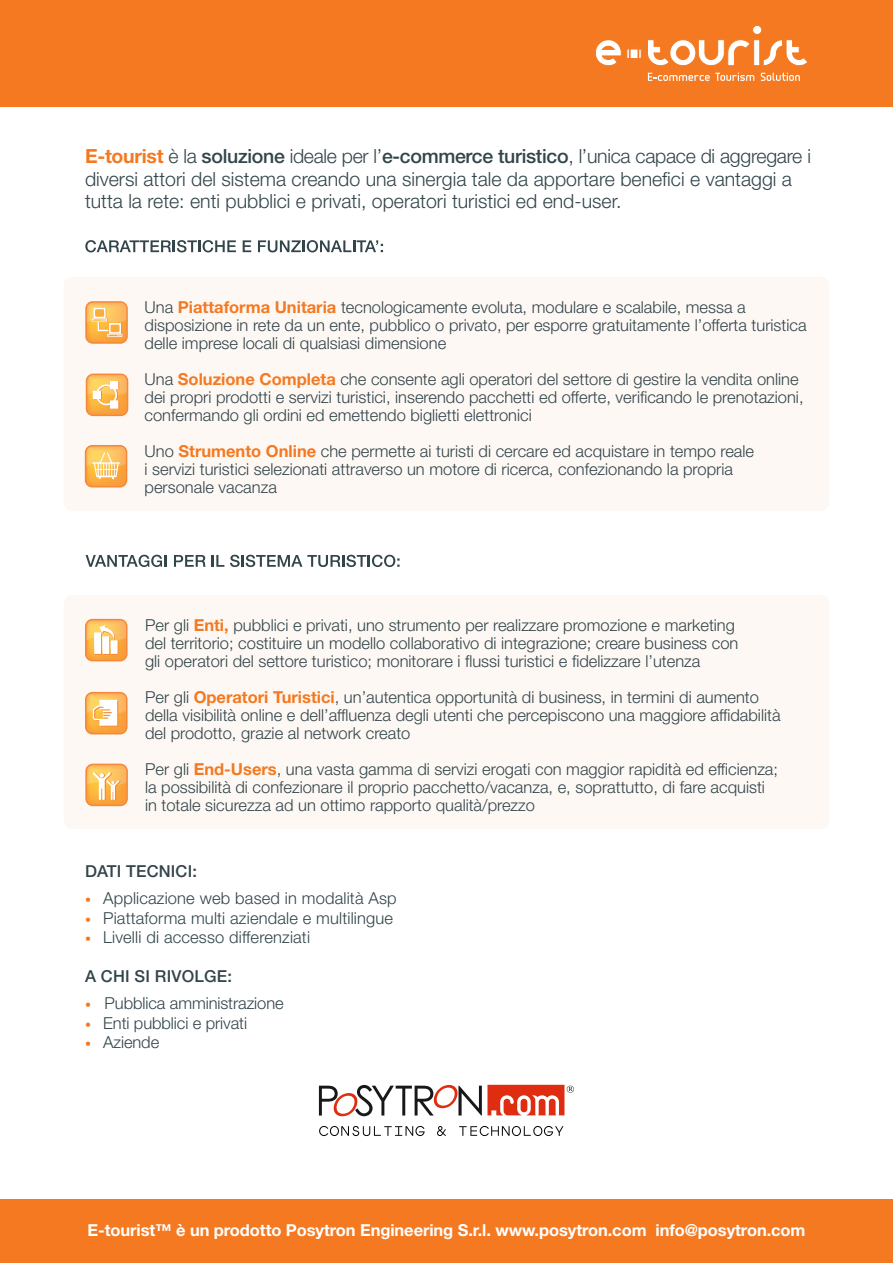
<style>
.page{position:relative;width:893px;height:1263px;background:#fff}
.page>*{position:absolute;margin:0;border:0;box-sizing:border-box;transform-origin:0 0}
.t1{font:300 19.5px/22.5px "Helvetica Neue LT Std";color:#32454a}
.t2{font:300 16.5px/18px "Helvetica Neue LT Std";color:#32454a}
.t3{font:700 16.5px "Helvetica Neue LT Std";letter-spacing:-.005em;color:#fff}
.t4{font:500 16.5px "Helvetica Neue LT Std";letter-spacing:.01em;color:#32454a}
.s1{font-weight:700;color:#f47921}
.s2{font-weight:500}
.s3{font-size:12px;color:#f47921}
</style>
<div class="page">
<div style="left:0;top:1199px;width:893px;height:64px;background:#f47921"></div>
<div style="left:0;top:0;width:893px;height:106px;background:#f47921"></div>
<svg style="left:595px;top:39px;width:212px;height:27px"></svg>
<div style="left:753px;top:25px;width:9px;height:9px;background:#fff;border-radius:50%"></div>
<div style="left:752px;top:25px;width:10px;height:10px;border:1px solid #f47921;border-radius:50%"></div>
<svg style="left:648px;top:73px;width:106px;height:8px"></svg>
<svg style="left:761px;top:73px;width:39px;height:8px"></svg>
<svg style="left:85px;top:240px;width:151px;height:12px"></svg>
<svg style="left:243px;top:240px;width:8px;height:12px"></svg>
<svg style="left:258px;top:240px;width:125px;height:12px"></svg>
<div style="left:64px;top:595px;width:765px;height:234px;background:#fef8f4;border-radius:8px"></div>
<svg style="left:319px;top:1085px;width:255px;height:31px"></svg>
<svg style="left:319px;top:1126px;width:106px;height:10px"></svg>
<svg style="left:437px;top:1126px;width:9px;height:10px"></svg>
<svg style="left:459px;top:1126px;width:104px;height:10px"></svg>
<div style="left:64px;top:277px;width:765px;height:234px;background:#fef8f4;border-radius:8px"></div>
<svg style="left:85px;top:301px;width:43px;height:43px"></svg>
<svg style="left:87px;top:303px;width:39px;height:39px;background:#fbbd63"></svg>
<div style="left:86px;top:374px;width:42px;height:42px;background:#f58839;border-radius:7px"></div>
<svg style="left:87px;top:375px;width:40px;height:40px;background:#fbbf6b"></svg>
<div style="left:85px;top:445px;width:42px;height:42px;background:#f58839;border-radius:7px"></div>
<svg style="left:86px;top:446px;width:40px;height:40px;background:#fbbf66"></svg>
<svg style="left:85px;top:692px;width:43px;height:42px"></svg>
<svg style="left:87px;top:693px;width:39px;height:40px"></svg>
<svg style="left:85px;top:764px;width:43px;height:42px"></svg>
<svg style="left:87px;top:765px;width:39px;height:40px;background:#fbbe69"></svg>
<svg style="left:86px;top:555px;width:81px;height:12px"></svg>
<svg style="left:174px;top:555px;width:32px;height:12px"></svg>
<svg style="left:212px;top:555px;width:12px;height:12px"></svg>
<svg style="left:230px;top:555px;width:170px;height:12px"></svg>
<div style="left:85px;top:619px;width:43px;height:42px;background:#f58839;border-radius:7px"></div>
<svg style="left:86px;top:620px;width:40px;height:40px;background:#fbc67d"></svg>
<p class="t1" style="left:85px;top:145px;width:728px"><span class="s1">E-tourist</span> è la <span class="s2">soluzione</span> ideale per l’<span class="s2">e-commerce turistico</span>, l’unica capace di aggregare i diversi attori del sistema creando una sinergia tale da apportare benefici e vantaggi a tutta la rete: enti pubblici e privati, operatori turistici ed end-user.</p>
<p class="t2" style="left:145px;top:298px;width:664px">Una <span class="s1">Piattaforma Unitaria</span> tecnologicamente evoluta, modulare e scalabile, messa a disposizione in rete da un ente, pubblico o privato, per esporre gratuitamente l’offerta turistica delle imprese locali di qualsiasi dimensione</p>
<p class="t2" style="left:145px;top:370px;width:660px">Una <span class="s1">Soluzione Completa</span> che consente agli operatori del settore di gestire la vendita online dei propri prodotti e servizi turistici, inserendo pacchetti ed offerte, verificando le prenotazioni, confermando gli ordini ed emettendo biglietti elettronici</p>
<p class="t2" style="left:145px;top:442px;width:611px">Uno <span class="s1">Strumento Online</span> che permette ai turisti di cercare ed acquistare in tempo reale i servizi turistici selezionati attraverso un motore di ricerca, confezionando la propria personale vacanza</p>
<p class="t2" style="left:145px;top:616px;width:595px">Per gli <span class="s1">Enti,</span> pubblici e privati, uno strumento per realizzare promozione e marketing del territorio; costituire un modello collaborativo di integrazione; creare business con gli operatori del settore turistico; monitorare i flussi turistici e fidelizzare l’utenza</p>
<p class="t2" style="left:145px;top:688px;width:637px">Per gli <span class="s1">Operatori Turistici</span>, un’autentica opportunità di business, in termini di aumento della visibilità online e dell’affluenza degli utenti che percepiscono una maggiore affidabilità del prodotto, grazie al network creato</p>
<p class="t2" style="left:145px;top:760px;width:635px">Per gli <span class="s1">End-Users</span>, una vasta gamma di servizi erogati con maggior rapidità ed efficienza; la possibilità di confezionare il proprio pacchetto/vacanza, e, soprattutto, di fare acquisti in totale sicurezza ad un ottimo rapporto qualità/prezzo</p>
<p class="t4" style="left:85px;top:861px;width:114px">DATI TECNICI:</p>
<p class="t2" style="left:85px;top:889px;width:313px"><span class="s3">•</span> Applicazione web based in modalità Asp</p>
<p class="t2" style="left:85px;top:908px;width:310px"><span class="s3">•</span> Piattaforma multi aziendale e multilingue</p>
<p class="t2" style="left:85px;top:928px;width:227px"><span class="s3">•</span> Livelli di accesso differenziati</p>
<p class="t4" style="left:85px;top:966px;width:148px">A CHI SI RIVOLGE:</p>
<p class="t2" style="left:85px;top:994px;width:200px"><span class="s3">•</span> Pubblica amministrazione</p>
<p class="t2" style="left:85px;top:1013px;width:164px"><span class="s3">•</span> Enti pubblici e privati</p>
<p class="t2" style="left:85px;top:1033px;width:76px"><span class="s3">•</span> Aziende</p>
<p class="t3" style="left:88px;top:1220px;width:719px">E-tourist™ è un prodotto Posytron Engineering S.r.l. www.posytron.com info@posytron.com</p>
</div>
